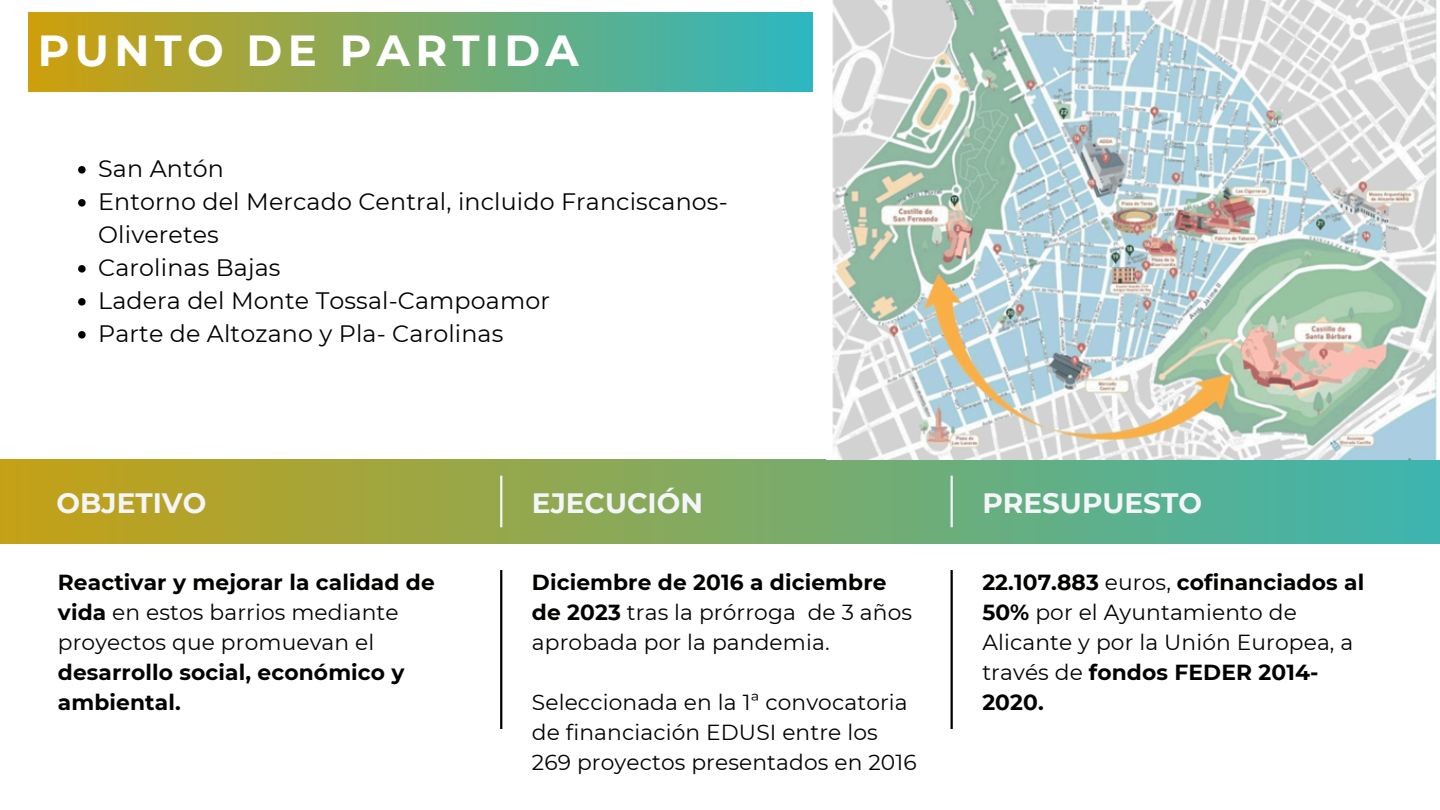
<style>
.page{position:relative;width:1440px;height:810px;background:#fff}
.page>*{position:absolute;margin:0;border:0;box-sizing:border-box;transform-origin:0 0}
.t1{font:700 43.4px "Montserrat";letter-spacing:.12em;color:#fff}
.t2{font:700 28px "Montserrat";color:#f3f5f9}
.t3{font:23.8px/33px "Montserrat";letter-spacing:.005em;color:#020301}
.t4{font:21.8px/30px "Montserrat";letter-spacing:.005em;color:#020301}
.t5{font:700 21.8px/30px "Montserrat";letter-spacing:.005em;color:#020301}
.s1{font-weight:400}
.s2{font-weight:700}
</style>
<div class="page">
<div style="left:0;top:459px;width:1440px;height:85px;background:linear-gradient(to right,#c5a115,#3db4b0)"></div>
<hr style="left:500px;top:570px;width:2px;height:159px;background:#000">
<hr style="left:500px;top:476px;width:2px;height:51px;background:#f3f5f9">
<hr style="left:951px;top:570px;width:2px;height:159px;background:#000">
<hr style="left:951px;top:476px;width:2px;height:51px;background:#f3f5f9">
<div style="left:29px;top:13px;width:783px;height:78px;background:linear-gradient(to right,#ce9f0b,#2cb7c3)"></div>
<img style="left:832px;top:0;width:605px;height:459px">
<svg style="left:78px;top:166px;width:8px;height:8px"></svg>
<svg style="left:78px;top:199px;width:8px;height:8px"></svg>
<svg style="left:78px;top:265px;width:8px;height:8px"></svg>
<svg style="left:78px;top:298px;width:8px;height:8px"></svg>
<svg style="left:78px;top:331px;width:8px;height:8px"></svg>
<p class="t1" style="left:38px;top:24px;width:543px">PUNTO DE PARTIDA</p>
<p class="t3" style="left:98px;top:152px;width:127px">San Antón</p>
<p class="t3" style="left:98px;top:185px;width:631px">Entorno del Mercado Central, incluido Franciscanos-<br>Oliveretes</p>
<p class="t3" style="left:98px;top:251px;width:184px">Carolinas Bajas</p>
<p class="t3" style="left:98px;top:284px;width:453px">Ladera del Monte Tossal-Campoamor</p>
<p class="t3" style="left:98px;top:317px;width:407px">Parte de Altozano y Pla- Carolinas</p>
<p class="t2" style="left:57px;top:486px;width:151px">OBJETIVO</p>
<p class="t5" style="left:58px;top:567px;width:379px">Reactivar y mejorar la calidad de vida <span class="s1">en estos barrios mediante proyectos que promuevan el </span>desarrollo social, económico y ambiental.</p>
<h1 class="t2" style="left:532px;top:486px;width:173px">EJECUCIÓN</h1>
<p class="t4" style="left:532px;top:567px;width:382px"><span class="s2">Diciembre de 2016 a diciembre de 2023</span> tras la prórroga de 3 años aprobada por la pandemia.</p>
<p class="t4" style="left:532px;top:687px;width:386px">Seleccionada en la 1ª convocatoria de financiación EDUSI entre los<br>269 proyectos presentados en 2016</p>
<p class="t2" style="left:982px;top:486px;width:221px">PRESUPUESTO</p>
<p class="t4" style="left:982px;top:567px;width:383px"><span class="s2">22.107.883</span> euros, <span class="s2">cofinanciados al<br>50%</span> por el Ayuntamiento de<br>Alicante y por la Unión Europea, a través de <span class="s2">fondos FEDER 2014-<br>2020.</span></p>
</div>
